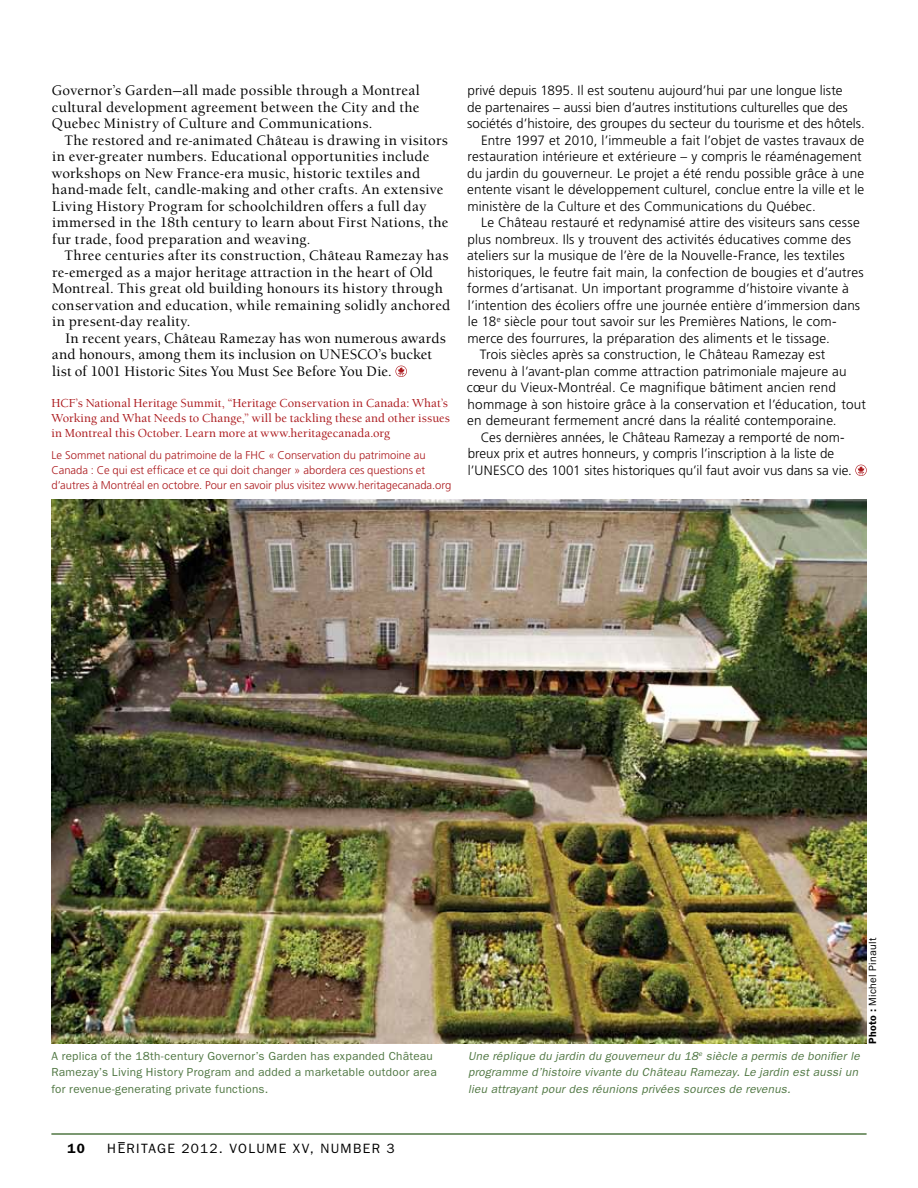
<style>
.page{position:relative;width:918px;height:1188px;background:#fff}
.page>*{position:absolute;margin:0;border:0;box-sizing:border-box;transform-origin:0 0}
.t1{font:500 14.25px/16.5px "Berkeley Old Style Itc T";letter-spacing:.02em;color:#000}
.t2{font:300 13.5px "Frutiger";letter-spacing:.01em;color:#000}
.t3{font:13.5px "Franklin Gothic";letter-spacing:.1em;color:#000}
.t4{font:600 13.5px "Franklin Gothic";color:#000}
.t5{font:500 12px/15px "Berkeley Old Style Itc T";letter-spacing:.01em;color:#ab181c}
.t6{font:italic 11.7px/16.5px "Franklin Gothic";letter-spacing:.02em;color:#507743}
.t7{font:11.7px/16.5px "Franklin Gothic";letter-spacing:.025em;color:#507743}
.t8{font:300 11.25px/15px "Frutiger";color:#ab181c}
.t9{font:10.5px "Franklin Gothic";letter-spacing:.025em;color:#000}
.s1{font-weight:600}
</style>
<div class="page">
<img style="left:51px;top:500px;width:816px;height:544px">
<hr style="left:51px;top:1133px;width:816px;height:2px;background:#507743">
<svg style="left:395px;top:366px;width:12px;height:11px"></svg>
<svg style="left:855px;top:465px;width:12px;height:11px"></svg>
<p class="t1" style="left:52px;top:82px;width:370px;text-align:justify">Governor’s Garden—all made possible through a Montreal cultural development agreement between the City and the Quebec Ministry of Culture and Communications.</p>
<p class="t1" style="left:52px;top:132px;width:398px;text-indent:13px">The restored and re-animated Château is drawing in visitors in ever-greater numbers. Educational opportunities include workshops on New France-era music, historic textiles and hand-made felt, candle-making and other crafts. An extensive Living History Program for schoolchildren offers a full day immersed in the 18th century to learn about First Nations, the fur trade, food preparation and weaving.</p>
<p class="t1" style="left:52px;top:247px;width:400px;text-indent:13px">Three centuries after its construction, Château Ramezay has re-emerged as a major heritage attraction in the heart of Old Montreal. This great old building honours its history through conservation and education, while remaining solidly anchored in present-day reality.</p>
<p class="t1" style="left:52px;top:330px;width:395px;text-indent:14px">In recent years, Château Ramezay has won numerous awards and honours, among them its inclusion on UNESCO’s bucket list of 1001 Historic Sites You Must See Before You Die.</p>
<p class="t5" style="left:51px;top:396px;width:400px">HCF’s National Heritage Summit, “Heritage Conservation in Canada: What’s<br>Working and What Needs to Change,” will be tackling these and other issues in Montreal this October. Learn more at www.heritagecanada.org</p>
<p class="t8" style="left:51px;top:448px;width:401px">Le Sommet national du patrimoine de la FHC « Conservation du patrimoine au<br>Canada : Ce qui est efficace et ce qui doit changer » abordera ces questions et d’autres à Montréal en octobre. Pour en savoir plus visitez www.heritagecanada.org</p>
<p class="t2" style="left:467px;top:83px;width:377px">privé depuis 1895. Il est soutenu aujourd’hui par une longue liste</p>
<p class="t2" style="left:467px;top:99px;width:382px">de partenaires – aussi bien d’autres institutions culturelles que des</p>
<p class="t2" style="left:467px;top:116px;width:399px">sociétés d’histoire, des groupes du secteur du tourisme et des hôtels.</p>
<p class="t2" style="left:481px;top:132px;width:385px">Entre 1997 et 2010, l’immeuble a fait l’objet de vastes travaux de</p>
<p class="t2" style="left:467px;top:149px;width:396px">restauration intérieure et extérieure – y compris le réaménagement</p>
<p class="t2" style="left:467px;top:165px;width:399px">du jardin du gouverneur. Le projet a été rendu possible grâce à une</p>
<p class="t2" style="left:467px;top:182px;width:399px">entente visant le développement culturel, conclue entre la ville et le</p>
<p class="t2" style="left:467px;top:198px;width:350px">ministère de la Culture et des Communications du Québec.</p>
<p class="t2" style="left:481px;top:215px;width:380px">Le Château restauré et redynamisé attire des visiteurs sans cesse</p>
<p class="t2" style="left:467px;top:231px;width:385px">plus nombreux. Ils y trouvent des activités éducatives comme des</p>
<p class="t2" style="left:467px;top:248px;width:379px">ateliers sur la musique de l’ère de la Nouvelle-France, les textiles</p>
<p class="t2" style="left:468px;top:264px;width:398px">historiques, le feutre fait main, la confection de bougies et d’autres</p>
<p class="t2" style="left:467px;top:281px;width:383px">formes d’artisanat. Un important programme d’histoire vivante à</p>
<p class="t2" style="left:468px;top:297px;width:394px">l’intention des écoliers offre une journée entière d’immersion dans</p>
<p class="t2" style="left:468px;top:314px;width:370px">le 18<sup>e</sup> siècle pour tout savoir sur les Premières Nations, le com-</p>
<p class="t2" style="left:467px;top:330px;width:364px">merce des fourrures, la préparation des aliments et le tissage.</p>
<p class="t2" style="left:480px;top:347px;width:347px">Trois siècles après sa construction, le Château Ramezay est</p>
<p class="t2" style="left:467px;top:363px;width:381px">revenu à l’avant-plan comme attraction patrimoniale majeure au</p>
<p class="t2" style="left:467px;top:380px;width:370px">cœur du Vieux-Montréal. Ce magnifique bâtiment ancien rend</p>
<p class="t2" style="left:468px;top:396px;width:400px">hommage à son histoire grâce à la conservation et l’éducation, tout</p>
<p class="t2" style="left:467px;top:413px;width:371px">en demeurant fermement ancré dans la réalité contemporaine.</p>
<p class="t2" style="left:481px;top:429px;width:365px">Ces dernières années, le Château Ramezay a remporté de nom-</p>
<p class="t2" style="left:468px;top:446px;width:368px">breux prix et autres honneurs, y compris l’inscription à la liste de</p>
<p class="t2" style="left:468px;top:462px;width:386px">l’UNESCO des 1001 sites historiques qu’il faut avoir vus dans sa vie.</p>
<p class="t9" style="left:867px;top:1044px;width:108px;rotate:-90deg"><span class="s1">Photo :</span> Michel Pinault</p>
<p class="t7" style="left:51px;top:1047px;width:387px">A replica of the 18th-century Governor’s Garden has expanded Château<br>Ramezay’s Living History Program and added a marketable outdoor area for revenue-generating private functions.</p>
<p class="t6" style="left:468px;top:1047px;width:393px">Une réplique du jardin du gouverneur du 18<sup>e</sup> siècle a permis de bonifier le programme d’histoire vivante du Château Ramezay. Le jardin est aussi un lieu attrayant pour des réunions privées sources de revenus.</p>
<p class="t3" style="left:118px;top:1133px;width:8px">–</p>
<p class="t4" style="left:68px;top:1141px;width:19px">10</p>
<p class="t3" style="left:107px;top:1141px;width:289px">HERITAGE 2012. VOLUME XV, NUMBER 3</p>
</div>
